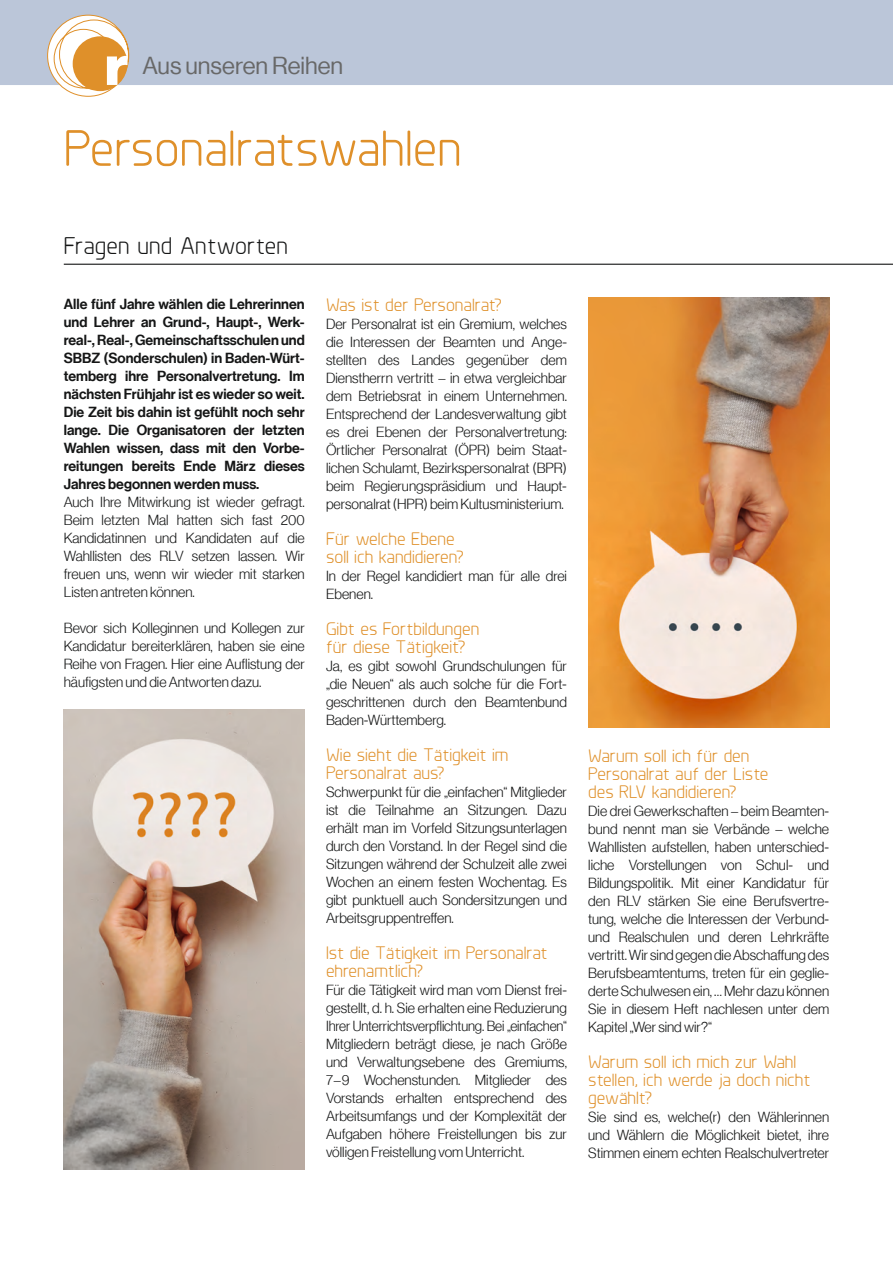
<style>
.page{position:relative;width:893px;height:1263px;background:#fff}
.page>*{position:absolute;margin:0;border:0;box-sizing:border-box;transform-origin:0 0}
.t1{font:51px "Planer";color:#df902a}
.t2{font:24px "Planer";letter-spacing:.01em;color:#151616}
.t3{font:24px "N Haas Grotesk DS Pro 55 Rg";color:#686868}
.t4{font:18px/18px "Planer";color:#df902a}
.t5{font:14.25px/18px "N Haas Grotesk DS Pro 45 Lt";color:#151616;text-align:justify}
.t6{font:14.25px/18px "N Haas Grotesk DS Pro 65 Md";color:#151616;text-align:justify}
</style>
<div class="page">
<hr style="left:64px;top:264px;width:829px;height:1px;background:#151616">
<div style="left:0;top:0;width:893px;height:85px;background:#bbc6d9"></div>
<svg style="left:47px;top:15px;width:82px;height:82px"></svg>
<img style="left:64px;top:710px;width:241px;height:459px">
<img style="left:588px;top:298px;width:241px;height:429px">
<h2 class="t3" style="left:142px;top:52px;width:202px">Aus unseren Reihen</h2>
<h1 class="t1" style="left:64px;top:118px;width:399px">Personalratswahlen</h1>
<h2 class="t2" style="left:64px;top:232px;width:226px">Fragen und Antworten</h2>
<p class="t6" style="left:64px;top:295px;width:242px">Alle fünf Jahre wählen die Lehrerinnen und Lehrer an Grund-, Haupt-, Werk&shy;real-, Real-, Gemeinschaftsschulen und SBBZ (Sonderschulen) in Baden-Würt&shy;temberg ihre Personalvertretung. Im nächsten Frühjahr ist es wieder so weit.<br>Die Zeit bis dahin ist gefühlt noch sehr lange. Die Organisatoren der letzten Wahlen wissen, dass mit den Vorbe&shy;reitungen bereits Ende März dieses Jahres begonnen werden muss.</p>
<p class="t5" style="left:64px;top:493px;width:242px">Auch Ihre Mitwirkung ist wieder gefragt.<br>Beim letzten Mal hatten sich fast 200<br>Kandidatinnen und Kandidaten auf die Wahllisten des RLV setzen lassen. Wir freuen uns, wenn wir wieder mit starken Listen antreten können.</p>
<p class="t5" style="left:64px;top:619px;width:242px">Bevor sich Kolleginnen und Kollegen zur Kandidatur bereiterklären, haben sie eine Reihe von Fragen. Hier eine Auflistung der häufigsten und die Antworten dazu.</p>
<p class="t4" style="left:326px;top:296px;width:178px">Was ist der Personalrat?</p>
<p class="t5" style="left:326px;top:315px;width:242px">Der Personalrat ist ein Gremium, welches die Interessen der Beamten und Ange&shy;stellten des Landes gegenüber dem Dienstherrn vertritt – in etwa vergleichbar dem Betriebsrat in einem Unternehmen.<br>Entsprechend der Landesverwaltung gibt es drei Ebenen der Personalvertretung:<br>Örtlicher Personalrat (ÖPR) beim Staat&shy;lichen Schulamt, Bezirkspersonalrat (BPR) beim Regierungspräsidium und Haupt&shy;personalrat (HPR) beim Kultusministerium.</p>
<p class="t4" style="left:326px;top:530px;width:139px">Für welche Ebene soll ich kandidieren?</p>
<p class="t5" style="left:326px;top:567px;width:242px">In der Regel kandidiert man für alle drei<br>Ebenen.</p>
<p class="t4" style="left:326px;top:620px;width:155px">Gibt es Fortbildungen für diese Tätigkeit?</p>
<p class="t5" style="left:326px;top:657px;width:242px">Ja, es gibt sowohl Grundschulungen für „die Neuen“ als auch solche für die Fort&shy;geschrittenen durch den Beamtenbund Baden-Württemberg.</p>
<p class="t4" style="left:326px;top:746px;width:184px">Wie sieht die Tätigkeit im<br>Personalrat aus?</p>
<p class="t5" style="left:326px;top:783px;width:242px">Schwerpunkt für die „einfachen“ Mitglieder ist die Teilnahme an Sitzungen. Dazu erhält man im Vorfeld Sitzungsunterlagen durch den Vorstand. In der Regel sind die Sitzungen während der Schulzeit alle zwei Wochen an einem festen Wochentag. Es gibt punktuell auch Sondersitzungen und Arbeitsgruppentreffen.</p>
<p class="t4" style="left:326px;top:944px;width:223px">Ist die Tätigkeit im Personalrat ehrenamtlich?</p>
<p class="t5" style="left:326px;top:981px;width:242px">Für die Tätigkeit wird man vom Dienst frei&shy;gestellt, d. h. Sie erhalten eine Reduzierung Ihrer Unterrichtsverpflichtung. Bei „einfachen“ Mitgliedern beträgt diese, je nach Größe und Verwaltungsebene des Gremiums, 7 – 9 Wochenstunden. Mitglieder des Vorstands erhalten entsprechend des Arbeitsumfangs und der Komplexität der Aufgaben höhere Freistellungen bis zur völligen Freistellung vom Unterricht.</p>
<p class="t4" style="left:588px;top:747px;width:182px">Warum soll ich für den<br>Personalrat auf der Liste des RLV kandidieren?</p>
<p class="t5" style="left:588px;top:802px;width:242px">Die drei Gewerkschaften – beim Beamten&shy;bund nennt man sie Verbände – welche Wahllisten aufstellen, haben unterschied&shy;liche Vorstellungen von Schul- und Bildungspolitik. Mit einer Kandidatur für den RLV stärken Sie eine Berufsvertre&shy;tung, welche die Interessen der Verbund&shy;und Realschulen und deren Lehrkräfte vertritt. Wir sind gegen die Abschaffung des Berufsbeamtentums, treten für ein geglie&shy;derte Schulwesen ein, … Mehr dazu können Sie in diesem Heft nachlesen unter dem Kapitel „Wer sind wir?“</p>
<p class="t4" style="left:588px;top:1053px;width:224px">Warum soll ich mich zur Wahl stellen, ich werde ja doch nicht gewählt?</p>
<p class="t5" style="left:588px;top:1108px;width:242px">Sie sind es, welche(r) den Wählerinnen und Wählern die Möglichkeit bietet, ihre Stimmen einem echten Realschulvertreter</p>
</div>
